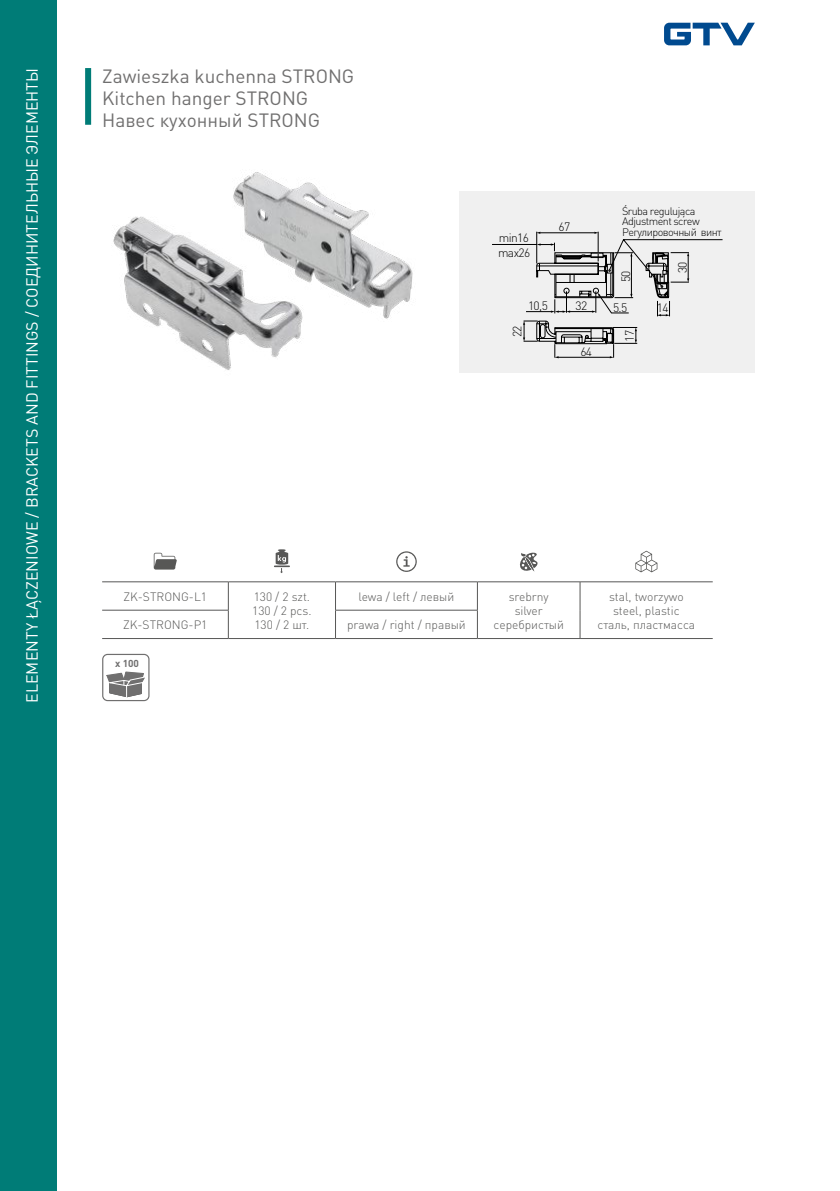
<style>
.page{position:relative;width:840px;height:1191px;background:#fff}
.page>*{position:absolute;margin:0;border:0;box-sizing:border-box;transform-origin:0 0}
.t1{font:19px/22px "DIN Pro";color:#706f6f}
.t2{font:16px "DIN Pro";color:#fff}
.t3{font:300 12px/14px "DIN Pro";color:#575756;text-align:center}
.t4{font:300 12px/15px "DIN Pro";letter-spacing:-.05em;color:#000}
.t5{font:300 10.8px/10.8px "DIN Pro";letter-spacing:-.05em;color:#000}
.t6{font:700 10px "DIN Pro";color:#706f6f}
</style>
<div class="page">
<div style="left:459px;top:191px;width:295px;height:181px;background:#f0f0f0"></div>
<hr style="left:491px;top:244px;width:45px;height:1px;background:#000">
<svg style="left:523px;top:232px;width:199px;height:126px"></svg>
<img style="left:234px;top:172px;width:179px;height:147px">
<img style="left:113px;top:192px;width:214px;height:178px">
<div style="left:85px;top:68px;width:6px;height:57px;background:#007c77"></div>
<div style="left:0;top:0;width:57px;height:1191px;background:#007c77"></div>
<hr style="left:102px;top:610px;width:126px;height:1px;background:#575756">
<hr style="left:335px;top:610px;width:142px;height:1px;background:#575756">
<hr style="left:335px;top:638px;width:142px;height:1px;background:#575756">
<svg style="left:477px;top:582px;width:1px;height:56px"></svg>
<hr style="left:477px;top:638px;width:102px;height:1px;background:#575756">
<hr style="left:102px;top:638px;width:126px;height:1px;background:#575756">
<svg style="left:579px;top:582px;width:1px;height:56px"></svg>
<hr style="left:579px;top:638px;width:133px;height:1px;background:#575756">
<hr style="left:102px;top:581px;width:126px;height:1px;background:#575756">
<hr style="left:335px;top:581px;width:142px;height:1px;background:#575756">
<hr style="left:477px;top:581px;width:102px;height:1px;background:#575756">
<hr style="left:579px;top:581px;width:133px;height:1px;background:#575756">
<hr style="left:228px;top:581px;width:107px;height:1px;background:#575756">
<svg style="left:228px;top:582px;width:1px;height:56px"></svg>
<svg style="left:335px;top:582px;width:1px;height:56px"></svg>
<hr style="left:228px;top:638px;width:107px;height:1px;background:#575756">
<svg style="left:154px;top:553px;width:23px;height:16px"></svg>
<svg style="left:274px;top:549px;width:16px;height:24px"></svg>
<svg style="left:396px;top:551px;width:20px;height:21px"></svg>
<svg style="left:520px;top:552px;width:17px;height:19px"></svg>
<svg style="left:635px;top:551px;width:22px;height:21px"></svg>
<svg style="left:664px;top:23px;width:90px;height:22px"></svg>
<div style="left:102px;top:654px;width:47px;height:47px;border:1px solid #706f6f;border-radius:5px"></div>
<svg style="left:106px;top:671px;width:39px;height:27px"></svg>
<h2 class="t2" style="left:21px;top:703px;width:636px;rotate:-90deg">ELEMENTY ŁĄCZENIOWE / BRACKETS AND FITTINGS / СОЕДИНИТЕЛЬНЫЕ ЭЛЕМЕНТЫ</h2>
<h1 class="t1" style="left:102px;top:64px;width:253px">Zawieszka kuchenna STRONG<br>Kitchen hanger STRONG<br>Навес кухонный STRONG</h1>
<p class="t4" style="left:497px;top:229px;width:34px">min16 max26</p>
<p class="t4" style="left:558px;top:219px;width:13px">67</p>
<p class="t5" style="left:621px;top:205px;width:101px">Śruba regulująca<br>Adjustment screw<br>Регулировочный винт</p>
<p class="t4" style="left:617px;top:282px;width:13px;rotate:-90deg">50</p>
<p class="t4" style="left:674px;top:273px;width:13px;rotate:-90deg">30</p>
<p class="t4" style="left:527px;top:297px;width:21px">10,5</p>
<p class="t4" style="left:656px;top:300px;width:13px">14</p>
<p class="t4" style="left:575px;top:298px;width:13px">32</p>
<p class="t4" style="left:612px;top:299px;width:16px">5.5</p>
<p class="t4" style="left:509px;top:337px;width:13px;rotate:-90deg">22</p>
<p class="t4" style="left:621px;top:342px;width:13px;rotate:-90deg">17</p>
<p class="t4" style="left:580px;top:344px;width:13px">64</p>
<p class="t3" style="left:123px;top:589px;width:85px">ZK-STRONG-L1</p>
<p class="t3" style="left:252px;top:589px;width:61px;text-align:left">130 / 2 szt.<br>130 / 2 pcs.<br>130 / 2 шт.</p>
<p class="t3" style="left:358px;top:589px;width:97px">lewa / left / левый</p>
<p class="t3" style="left:493px;top:589px;width:72px">srebrny silver серебристый</p>
<p class="t3" style="left:608px;top:589px;width:76px">stal, tworzywo steel, plastic</p>
<p class="t3" style="left:123px;top:617px;width:86px">ZK-STRONG-P1</p>
<p class="t3" style="left:347px;top:617px;width:120px">prawa / right / правый</p>
<p class="t3" style="left:597px;top:617px;width:99px">сталь, пластмасса</p>
<p class="t6" style="left:115px;top:656px;width:25px">x 100</p>
</div>
